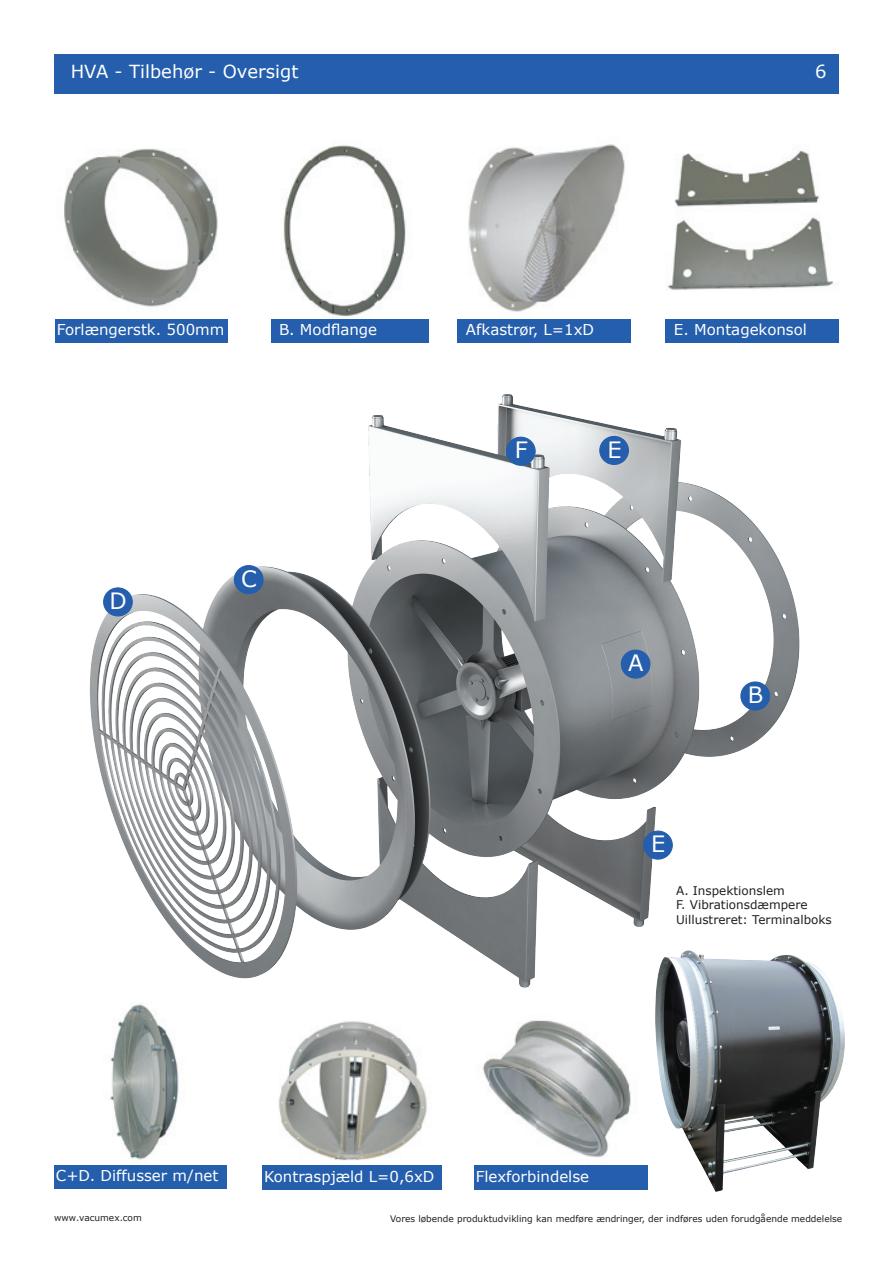
<style>
.page{position:relative;width:893px;height:1263px;background:#fff}
.page>*{position:absolute;margin:0;border:0;box-sizing:border-box;transform-origin:0 0}
.t1{font:22.5px "Verdana";color:#fff}
.t2{font:18px "Verdana";color:#fff}
.t3{font:15px "Verdana";color:#fff}
.t4{font:12px/14.4px "Verdana";color:#231f20}
.t5{font:9px "Verdana";color:#231f20}
</style>
<div class="page">
<img style="left:278px;top:1021px;width:149px;height:140px">
<img style="left:64px;top:148px;width:154px;height:159px">
<img style="left:283px;top:145px;width:123px;height:171px">
<img style="left:482px;top:1020px;width:149px;height:138px">
<img style="left:110px;top:1002px;width:69px;height:158px">
<img style="left:667px;top:150px;width:172px;height:140px">
<img style="left:468px;top:144px;width:157px;height:168px">
<div style="left:54px;top:55px;width:785px;height:39px;background:#245eac"></div>
<div style="left:271px;top:319px;width:157px;height:23px;background:#245eac"></div>
<div style="left:457px;top:319px;width:174px;height:23px;background:#245eac"></div>
<div style="left:665px;top:319px;width:174px;height:23px;background:#245eac"></div>
<div style="left:55px;top:319px;width:172px;height:23px;background:#245eac"></div>
<div style="left:54px;top:1165px;width:172px;height:23px;background:#245eac"></div>
<div style="left:262px;top:1165px;width:179px;height:24px;background:#245eac"></div>
<div style="left:474px;top:1165px;width:174px;height:24px;background:#245eac"></div>
<img style="left:647px;top:1002px;width:198px;height:190px">
<img style="left:89px;top:394px;width:746px;height:608px">
<div style="left:644px;top:831px;width:28px;height:28px;background:#245eac;border-radius:50%"></div>
<div style="left:643px;top:830px;width:30px;height:30px;border:1px solid #245eac;border-radius:50%"></div>
<div style="left:741px;top:682px;width:28px;height:28px;background:#245eac;border-radius:50%"></div>
<div style="left:740px;top:681px;width:30px;height:29px;border:1px solid #245eac;border-radius:50%"></div>
<div style="left:621px;top:650px;width:29px;height:28px;background:#245eac;border-radius:50%"></div>
<div style="left:621px;top:649px;width:29px;height:30px;border:1px solid #245eac;border-radius:50%"></div>
<div style="left:600px;top:436px;width:28px;height:28px;background:#245eac;border-radius:50%"></div>
<div style="left:599px;top:436px;width:30px;height:29px;border:1px solid #245eac;border-radius:50%"></div>
<div style="left:506px;top:437px;width:29px;height:28px;background:#245eac;border-radius:50%"></div>
<div style="left:506px;top:437px;width:30px;height:29px;border:1px solid #245eac;border-radius:50%"></div>
<div style="left:234px;top:566px;width:29px;height:28px;background:#245eac;border-radius:50%"></div>
<div style="left:234px;top:565px;width:30px;height:29px;border:1px solid #245eac;border-radius:50%"></div>
<div style="left:104px;top:588px;width:28px;height:28px;background:#245eac;border-radius:50%"></div>
<div style="left:103px;top:587px;width:30px;height:29px;border:1px solid #245eac;border-radius:50%"></div>
<p class="t2" style="left:71px;top:60px;width:229px">HVA - Tilbehør - Oversigt</p>
<p class="t2" style="left:815px;top:60px;width:13px">6</p>
<p class="t3" style="left:57px;top:320px;width:169px">Forlængerstk. 500mm</p>
<p class="t3" style="left:279px;top:320px;width:100px">B. Modflange</p>
<p class="t3" style="left:466px;top:320px;width:130px">Afkastrør, L=1xD</p>
<p class="t3" style="left:674px;top:320px;width:135px">E. Montagekonsol</p>
<h1 class="t1" style="left:110px;top:587px;width:19px">D</h1>
<h1 class="t1" style="left:241px;top:564px;width:17px">C</h1>
<h1 class="t1" style="left:515px;top:436px;width:14px">F</h1>
<h1 class="t1" style="left:607px;top:435px;width:16px">E</h1>
<h1 class="t1" style="left:628px;top:649px;width:17px">A</h1>
<h1 class="t1" style="left:748px;top:681px;width:17px">B</h1>
<h1 class="t1" style="left:651px;top:830px;width:16px">E</h1>
<p class="t4" style="left:676px;top:883px;width:157px">A. Inspektionslem<br>F. Vibrationsdæmpere<br>Uillustreret: Terminalboks</p>
<p class="t3" style="left:56px;top:1166px;width:164px">C+D. Diffusser m/net</p>
<p class="t3" style="left:264px;top:1167px;width:172px">Kontraspjæld L=0,6xD</p>
<p class="t3" style="left:476px;top:1167px;width:115px">Flexforbindelse</p>
<p class="t5" style="left:54px;top:1212px;width:89px">www.vacumex.com</p>
<p class="t5" style="left:390px;top:1212px;width:454px">Vores løbende produktudvikling kan medføre ændringer, der indføres uden forudgående meddelelse</p>
</div>
